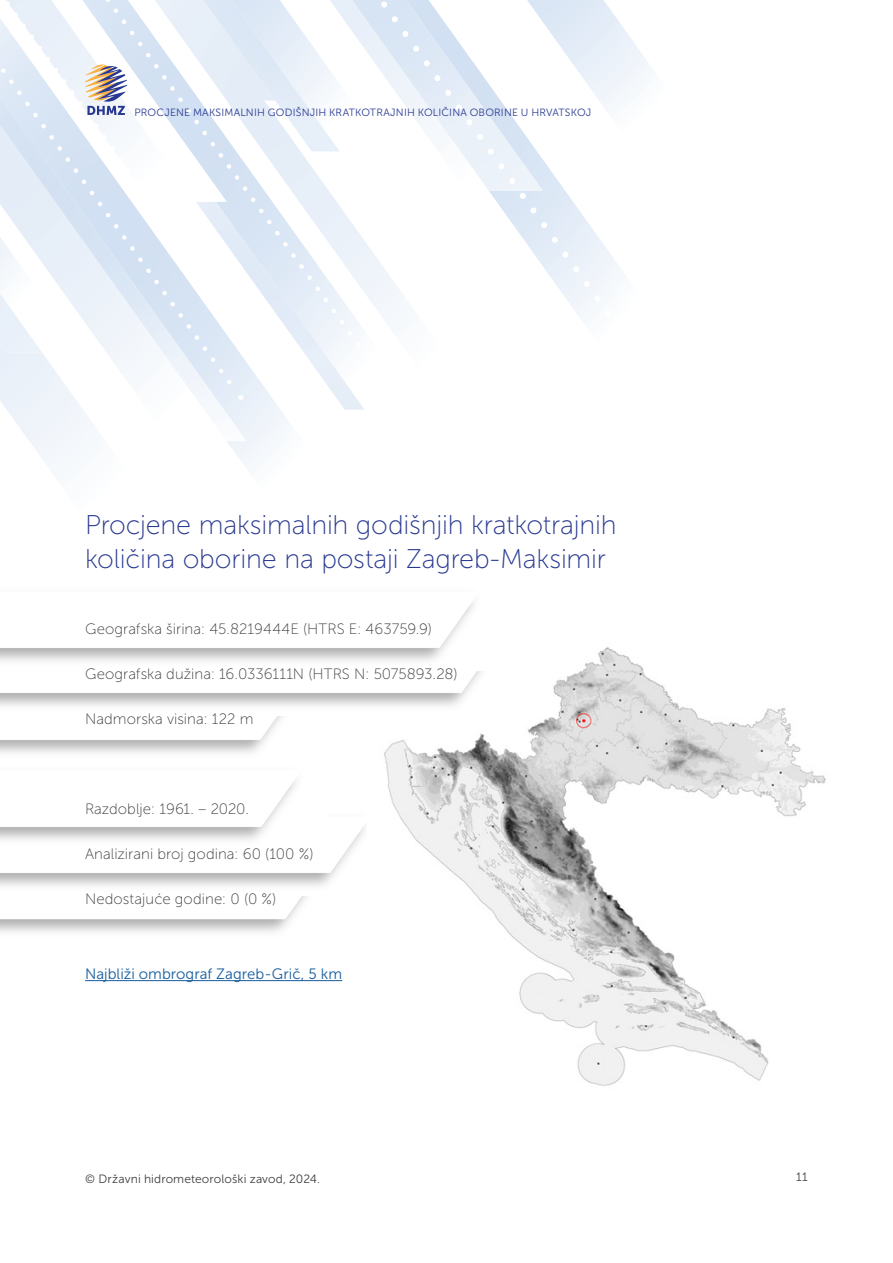
<style>
.page{position:relative;width:893px;height:1263px;background:#fff}
.page>*{position:absolute;margin:0;border:0;box-sizing:border-box;transform-origin:0 0}
.t1{font:27px "Museo Sans 100";letter-spacing:-.005em;color:#283890}
.t2{font:15px "Museo Sans 100";letter-spacing:.005em;color:#3e3e3f}
.t3{font:15px "Museo Sans 300";color:#175d9e}
.t4{font:12px "Museo Sans 300";letter-spacing:.01em;color:#3e3e3f}
.t5{font:10.5px "Museo Sans 300";letter-spacing:.02em;color:#283890}
</style>
<div class="page">
<img style="left:0;top:779px;width:326px;height:71px">
<img style="left:384px;top:647px;width:442px;height:439px">
<svg style="left:0;top:398px;width:288px;height:70px"></svg>
<svg style="left:226px;top:0;width:425px;height:412px"></svg>
<img style="left:0;top:647px;width:527px;height:68px">
<img style="left:0;top:600px;width:505px;height:71px">
<hr style="left:85px;top:980px;width:257px;height:1px;background:#175d9e">
<svg style="left:0;top:0;width:396px;height:394px"></svg>
<svg style="left:0;top:0;width:196px;height:202px"></svg>
<p class="t5" style="left:134px;top:106px;width:458px">PROCJENE MAKSIMALNIH GODIŠNJIH KRATKOTRAJNIH KOLIČINA OBORINE U HRVATSKOJ</p>
<p class="t1" style="left:85px;top:510px;width:533px">Procjene maksimalnih godišnjih kratkotrajnih</p>
<p class="t1" style="left:85px;top:544px;width:522px">količina oborine na postaji Zagreb-Maksimir</p>
<p class="t2" style="left:85px;top:621px;width:348px">Geografska širina: 45.8219444E (HTRS E: 463759.9)</p>
<p class="t2" style="left:85px;top:666px;width:374px">Geografska dužina: 16.0336111N (HTRS N: 5075893.28)</p>
<p class="t2" style="left:85px;top:711px;width:170px">Nadmorska visina: 122 m</p>
<p class="t2" style="left:85px;top:801px;width:166px">Razdoblje: 1961. – 2020.</p>
<p class="t2" style="left:85px;top:846px;width:230px">Analizirani broj godina: 60 (100 %)</p>
<p class="t2" style="left:85px;top:891px;width:193px">Nedostajuće godine: 0 (0 %)</p>
<p class="t3" style="left:85px;top:966px;width:259px">Najbliži ombrograf Zagreb-Grič, 5 km</p>
<p class="t4" style="left:85px;top:1172px;width:236px">© Državni hidrometeorološki zavod, 2024.</p>
<p class="t4" style="left:796px;top:1171px;width:13px">11</p>
</div>
